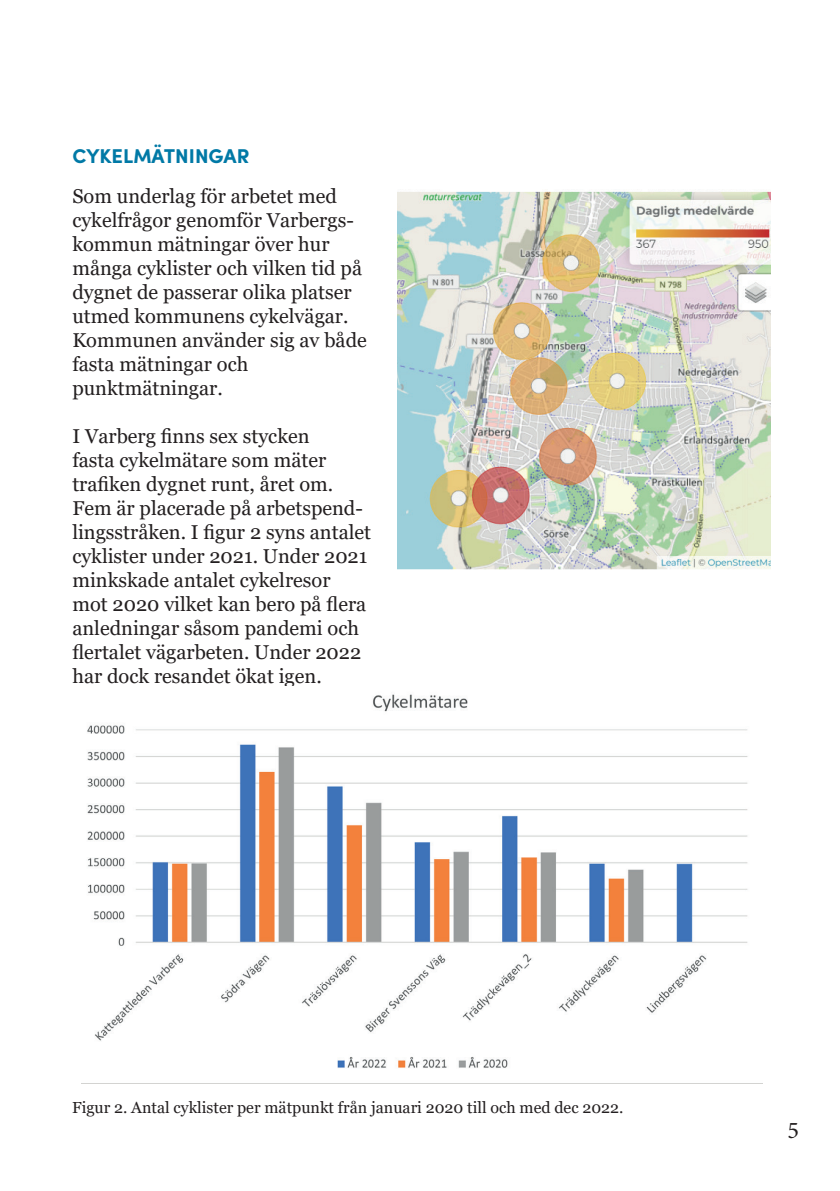
<style>
.page{position:relative;width:840px;height:1191px;background:#fff}
.page>*{position:absolute;margin:0;border:0;box-sizing:border-box;transform-origin:0 0}
.t1{font:24px "Minion Pro";color:#231f20}
.t2{font:20px/24px "Georgia";color:#231f20}
.t3{font:700 20px "Sofia Pro";color:#0079a6}
.t4{font:16px "Georgia";color:#231f20}
</style>
<div class="page">
<img style="left:87px;top:694px;width:661px;height:374px">
<img style="left:397px;top:191px;width:373px;height:379px">
<p class="t3" style="left:72px;top:141px;width:179px">CYKELMÄTNINGAR</p>
<p class="t2" style="left:72px;top:185px;width:296px">Som underlag för arbetet med cykelfrågor genomför Varbergs&shy;kommun mätningar över hur många cyklister och vilken tid på dygnet de passerar olika platser utmed kommunens cykelvägar.<br>Kommunen använder sig av både fasta mätningar och punktmätningar.</p>
<p class="t2" style="left:72px;top:425px;width:300px">I Varberg finns sex stycken<br>fasta cykelmätare som mäter trafiken dygnet runt, året om.<br>Fem är placerade på arbetspend&shy;lingsstråken. I figur 2 syns antalet cyklister under 2021. Under 2021 minkskade antalet cykelresor<br>mot 2020 vilket kan bero på flera anledningar såsom pandemi och flertalet vägarbeten. Under 2022 har dock resandet ökat igen.</p>
<p class="t4" style="left:72px;top:1097px;width:552px">Figur 2. Antal cyklister per mätpunkt från januari 2020 till och med dec 2022.</p>
<p class="t1" style="left:787px;top:1114px;width:13px">5</p>
</div>
